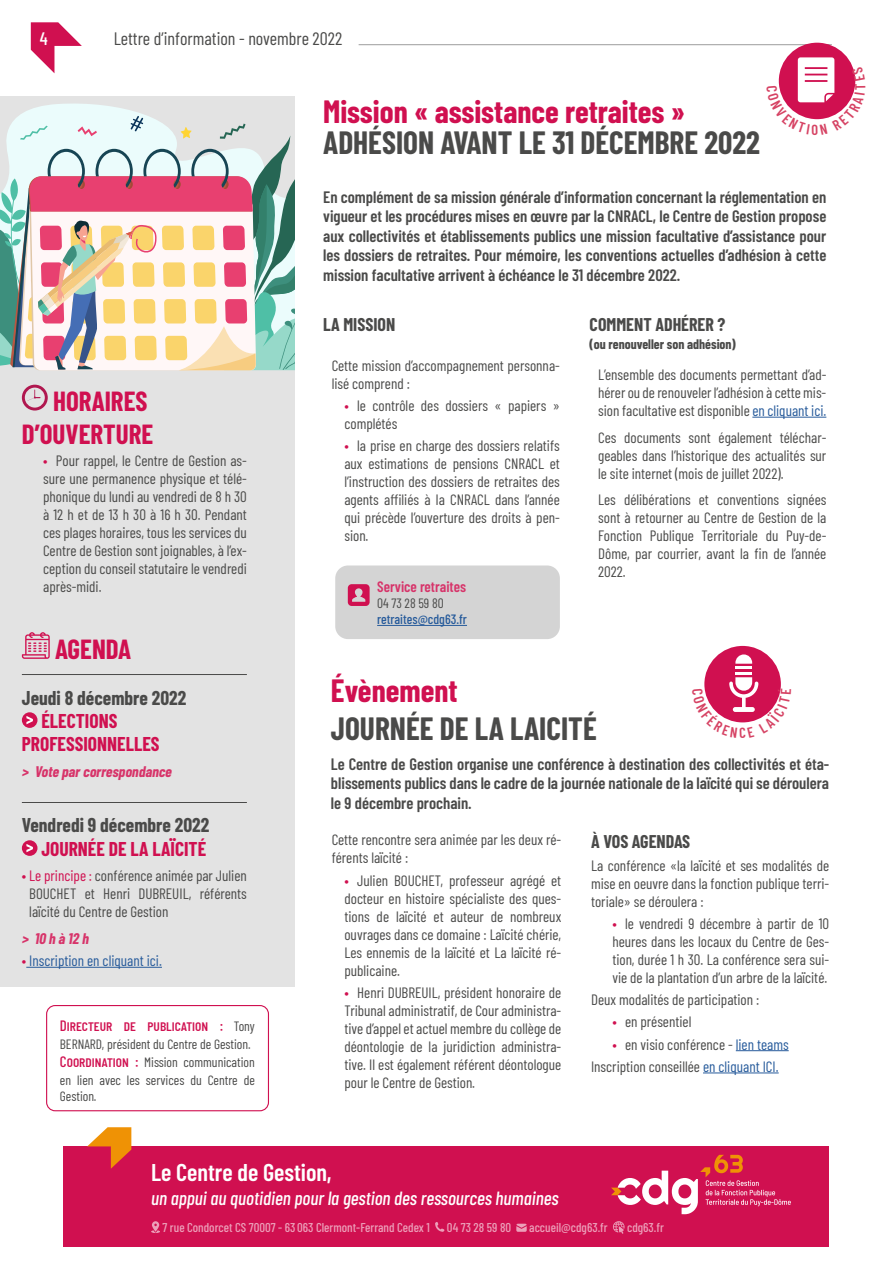
<style>
.page{position:relative;width:893px;height:1263px;background:#fff}
.page>*{position:absolute;margin:0;border:0;box-sizing:border-box;transform-origin:0 0}
.t1{font:700 31.5px "Barlow Condensed";color:#4a4a49}
.t2{font:700 31.5px "Barlow Condensed";color:#d01050}
.t3{font:700 27px/32.4px "Barlow Condensed";color:#d01050;text-align:right}
.t4{font:600 24.15px "Barlow Condensed";color:#fff}
.t5{font:700 19.5px/23.4px "Barlow Condensed";color:#d01050}
.t6{font:700 19.5px "Barlow Condensed";color:#4a4a49}
.t7{font:italic 500 19.05px "Barlow Condensed";color:#fff}
.t8{font:700 18px "Barlow Condensed";color:#4a4a49}
.t9{font:18px "Barlow Condensed";color:#4a4a49}
.t10{font:500 18px "Barlow Condensed";color:#fff}
.t11{font:600 16.5px/19.5px "Barlow Condensed";color:#4a4a49;text-align:justify}
.t12{font:15px/18px "Barlow Condensed";color:#4a4a49;text-align:justify}
.t13{font:italic 700 15px "Barlow Condensed";color:#d7346a}
.t14{font:500 15px "Barlow Condensed";color:#d01050}
.t15{font:15px "Barlow Condensed";color:#275b9b}
.t16{font:600 15px "Barlow Condensed";color:#d7346a}
.t17{font:13.5px/18px "Barlow Condensed";color:#4a4a49}
.t18{font:700 13.5px "Barlow Condensed";color:#4a4a49}
.t19{font:500 13.5px "Barlow Condensed";color:#275b9b}
.t20{font:500 12.75px "Barlow Condensed";color:#fff}
.s1{color:#d01050}
.s2{font-weight:400;font-size:13.5px;color:#4a4a49}
.s3{font-weight:500;font-size:15px;color:#d01050}
.s4{color:#275b9b}
</style>
<div class="page">
<div style="left:0;top:96px;width:295px;height:890px;background:#e3e3e3"></div>
<hr style="left:359px;top:44px;width:473px;height:1px;background:#9d9d9c">
<div style="left:64px;top:1146px;width:765px;height:101px;background:#d01050"></div>
<svg style="left:87px;top:1127px;width:44px;height:42px"></svg>
<svg style="left:611px;top:1155px;width:180px;height:59px"></svg>
<svg style="left:151px;top:1221px;width:9px;height:12px"></svg>
<svg style="left:435px;top:1222px;width:10px;height:10px"></svg>
<svg style="left:516px;top:1224px;width:11px;height:8px"></svg>
<svg style="left:613px;top:1221px;width:12px;height:13px"></svg>
<svg style="left:31px;top:22px;width:51px;height:51px"></svg>
<hr style="left:22px;top:674px;width:225px;height:1px;background:#4a4a49">
<hr style="left:22px;top:802px;width:225px;height:1px;background:#4a4a49">
<hr style="left:26px;top:967px;width:136px;height:1px;background:#275b9b">
<svg style="left:22px;top:632px;width:28px;height:27px"></svg>
<div style="left:22px;top:712px;width:15px;height:16px;background:#d01050;border-radius:50%"></div>
<svg style="left:26px;top:716px;width:7px;height:8px"></svg>
<div style="left:22px;top:840px;width:15px;height:16px;background:#d01050;border-radius:50%"></div>
<svg style="left:26px;top:844px;width:7px;height:8px"></svg>
<div style="left:335px;top:565px;width:225px;height:74px;background:#d4d4d4;border-radius:13px"></div>
<svg style="left:348px;top:584px;width:22px;height:22px"></svg>
<hr style="left:377px;top:625px;width:90px;height:1px;background:#275b9b">
<div style="left:704px;top:646px;width:77px;height:76px;background:#d01050;border-radius:50%"></div>
<hr style="left:735px;top:666px;width:17px;height:3px;background:#fff">
<svg style="left:735px;top:654px;width:17px;height:10px"></svg>
<div style="left:779px;top:43px;width:76px;height:76px;background:#d01050;border-radius:50%"></div>
<hr style="left:752px;top:417px;width:74px;height:1px;background:#275b9b">
<hr style="left:736px;top:1050px;width:53px;height:1px;background:#275b9b">
<hr style="left:703px;top:1072px;width:76px;height:1px;background:#275b9b">
<div style="left:46px;top:1005px;width:223px;height:106px;border:1px solid #d01050;border-radius:9px"></div>
<svg style="left:19px;top:103px;width:128px;height:13px;fill:#ebfcfc"></svg>
<svg style="left:0;top:116px;width:295px;height:254px;background:#d3c2ba"></svg>
<svg style="left:22px;top:385px;width:26px;height:25px"></svg>
<svg style="left:704px;top:672px;width:77px;height:51px"></svg>
<svg style="left:778px;top:57px;width:78px;height:63px"></svg>
<p class="t10" style="left:40px;top:26px;width:9px">4</p>
<p class="t9" style="left:114px;top:26px;width:230px">Lettre d’information - novembre 2022</p>
<h1 class="t2" style="left:323px;top:89px;width:364px">Mission « assistance retraites »</h1>
<h1 class="t1" style="left:323px;top:120px;width:438px">ADHÉSION AVANT LE 31 DÉCEMBRE 2022</h1>
<h2 class="t3" style="left:22px;top:384px;width:133px">HORAIRES<br>D’OUVERTURE</h2>
<p class="t12" style="left:43px;top:451px;width:205px"><span class="s1">•</span> Pour rappel, le Centre de Gestion as&shy;sure une permanence physique et télé&shy;phonique du lundi au vendredi de 8 h 30 à 12 h et de 13 h 30 à 16 h 30. Pendant ces plages horaires, tous les services du Centre de Gestion sont joignables, à l’ex&shy;ception du conseil statutaire le vendredi après-midi.</p>
<h2 class="t3" style="left:55px;top:631px;width:78px">AGENDA</h2>
<h3 class="t6" style="left:22px;top:684px;width:166px">Jeudi 8 décembre 2022</h3>
<h3 class="t5" style="left:22px;top:708px;width:139px;text-indent:20px">ÉLECTIONS<br>PROFESSIONNELLES</h3>
<p class="t13" style="left:22px;top:761px;width:154px">&gt; Vote parcorrespondance</p>
<h3 class="t6" style="left:22px;top:812px;width:189px">Vendredi 9 décembre 2022</h3>
<h3 class="t5" style="left:41px;top:836px;width:166px">JOURNÉE DE LA LAÏCITÉ</h3>
<p class="t12" style="left:29px;top:866px;width:219px;text-indent:-7px"><span class="s1">• Le principe :</span> conférence animée par Julien BOUCHET et Henri DUBREUIL, référents laïcité du Centre de Gestion</p>
<p class="t13" style="left:22px;top:928px;width:71px">&gt; 10 h à 12 h</p>
<p class="t15" style="left:22px;top:950px;width:142px"><span class="s1">•</span> Inscription en cliquant ici.</p>
<p class="t14" style="left:60px;top:1014px;width:196px">Directeur de publication : <span class="s2">Tony</span></p>
<p class="t17" style="left:60px;top:1034px;width:196px">BERNARD, président du Centre de Gestion.<br><span class="s3">Coordination :</span> Mission communication en lien avec les services du Centre de</p>
<p class="t17" style="left:60px;top:1086px;width:38px">Gestion.</p>
<p class="t11" style="left:323px;top:186px;width:505px">En complément de sa mission générale d’information concernant la réglementation en vigueur et les procédures mises en œuvre par la CNRACL, le Centre de Gestion propose aux collectivités et établissements publics une mission facultative d’assistance pour les dossiers de retraites. Pour mémoire, les conventions actuelles d’adhésion à cette mission facultative arrivent à échéance le 31 décembre 2022.</p>
<p class="t8" style="left:323px;top:312px;width:74px">LA MISSION</p>
<p class="t12" style="left:332px;top:355px;width:230px">Cette mission d’accompagnement personna&shy;lisé comprend :</p>
<p class="t12" style="left:344px;top:395px;width:217px"><span class="s1">•</span> le contrôle des dossiers « papiers » complétés</p>
<p class="t12" style="left:344px;top:435px;width:217px"><span class="s1">•</span> la prise en charge des dossiers relatifs aux estimations de pensions CNRACL et l’instruction des dossiers de retraites des agents affiliés à la CNRACL dans l’année qui précède l’ouverture des droits à pen&shy;sion.</p>
<p class="t16" style="left:377px;top:576px;width:91px">Service retraites</p>
<p class="t17" style="left:377px;top:593px;width:68px">04 73 28 59 80</p>
<p class="t19" style="left:377px;top:610px;width:91px">retraites@cdg63.fr</p>
<p class="t8" style="left:590px;top:312px;width:137px">COMMENT ADHÉRER ?</p>
<p class="t18" style="left:590px;top:335px;width:148px">(ou renouveller son adhésion)</p>
<p class="t12" style="left:598px;top:364px;width:230px">L’ensemble des documents permettant d’ad&shy;hérer ou de renouveler l’adhésion à cette mis&shy;sion facultative est disponible <span class="s4">en cliquant ici.</span></p>
<p class="t12" style="left:598px;top:427px;width:230px">Ces documents sont également téléchar&shy;geables dans l’historique des actualités sur le site internet (mois de juillet 2022).</p>
<p class="t12" style="left:598px;top:490px;width:230px">Les délibérations et conventions signées sont à retourner au Centre de Gestion de la Fonction Publique Territoriale du Puy-de-Dôme, par courrier, avant la fin de l’année 2022.</p>
<h1 class="t2" style="left:331px;top:668px;width:128px">Évènement</h1>
<h1 class="t1" style="left:331px;top:706px;width:267px">JOURNÉE DE LA LAICITÉ</h1>
<p class="t11" style="left:331px;top:753px;width:500px">Le Centre de Gestion organise une conférence à destination des collectivités et éta&shy;blissements publics dans le cadre de la journée nationale de la laïcité qui se déroulera le 9 décembre prochain.</p>
<p class="t12" style="left:332px;top:830px;width:231px">Cette rencontre sera animée par les deux ré&shy;férents laïcité :</p>
<p class="t12" style="left:344px;top:870px;width:218px"><span class="s1">•</span> Julien BOUCHET, professeur agrégé et docteur en histoire spécialiste des ques&shy;tions de laïcité et auteur de nombreux ouvrages dans ce domaine : Laïcité chérie, Les ennemis de la laïcité et La laïcité ré&shy;publicaine.</p>
<p class="t12" style="left:344px;top:982px;width:218px"><span class="s1">•</span> Henri DUBREUIL, président honoraire de Tribunal administratif, de Cour administra&shy;tive d’appel et actuel membre du collège de déontologie de la juridiction administra&shy;tive. Il est également référent déontologue pour le Centre de Gestion.</p>
<p class="t8" style="left:591px;top:829px;width:101px">À VOS AGENDAS</p>
<p class="t12" style="left:591px;top:855px;width:240px">La conférence «la laïcité et ses modalités de mise en oeuvre dans la fonction publique terri&shy;toriale» se déroulera :</p>
<p class="t12" style="left:612px;top:913px;width:218px"><span class="s1">•</span> le vendredi 9 décembre à partir de 10 heures dans les locaux du Centre de Ges&shy;tion, durée 1 h 30. La conférence sera sui&shy;vie de la plantation d’un arbre de la laïcité.</p>
<p class="t12" style="left:591px;top:989px;width:170px">Deux modalités de participation :</p>
<p class="t12" style="left:612px;top:1012px;width:81px"><span class="s1">•</span> en présentiel</p>
<p class="t12" style="left:591px;top:1032px;width:199px;line-height:22.2px;text-indent:21px"><span class="s1">•</span> en visio conférence - <span class="s4">lien teams<br></span>Inscription conseillée <span class="s4">en cliquant ICI.</span></p>
<h3 class="t4" style="left:151px;top:1155px;width:182px">Le Centre de Gestion,</h3>
<p class="t7" style="left:151px;top:1184px;width:409px">un appui au quotidien pour la gestion des ressources humaines</p>
<p class="t20" style="left:163px;top:1218px;width:269px">7 rue Condorcet CS 70007 - 63 063 Clermont-Ferrand Cedex 1</p>
<p class="t20" style="left:447px;top:1218px;width:66px">04 73 28 59 80</p>
<p class="t20" style="left:529px;top:1218px;width:80px">accueil@cdg63.fr</p>
<p class="t20" style="left:627px;top:1218px;width:38px">cdg63.fr</p>
</div>
